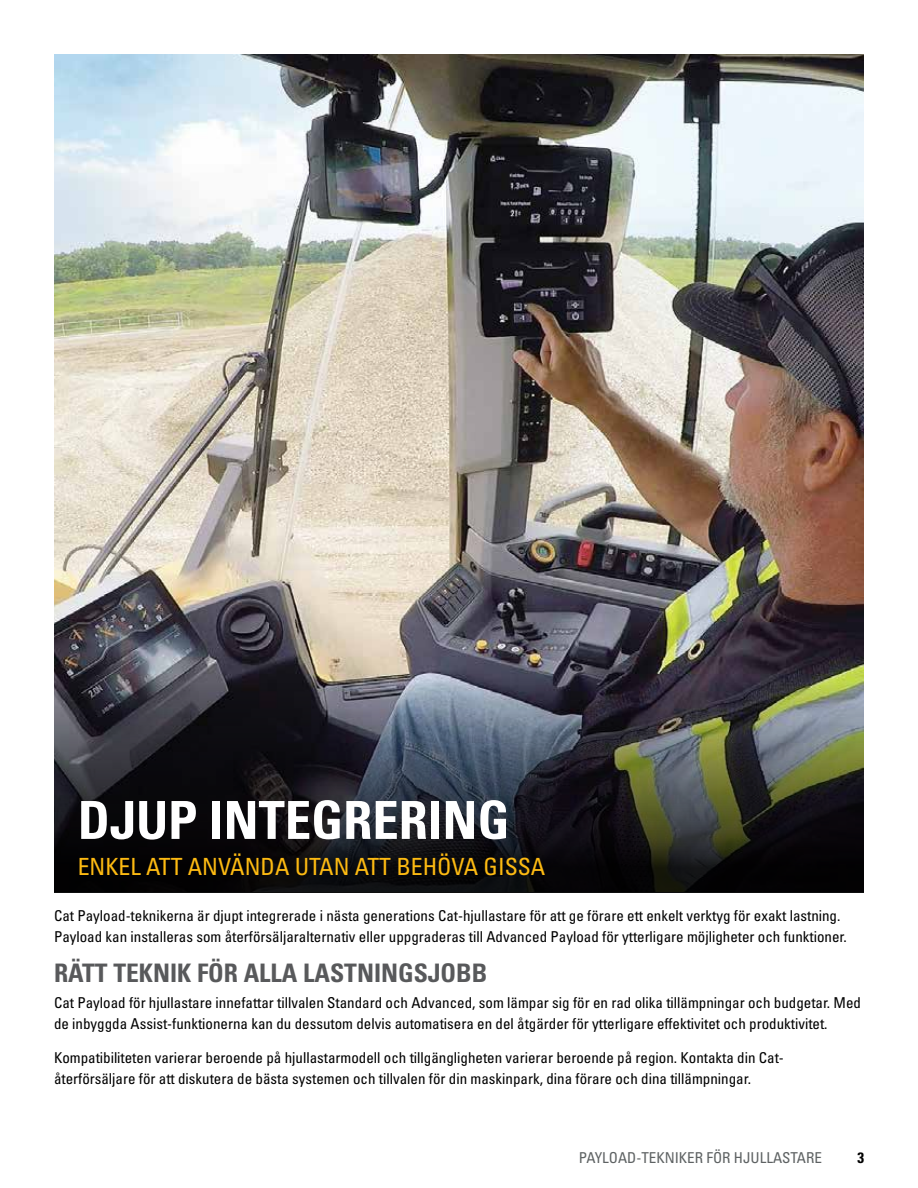
<style>
.page{position:relative;width:918px;height:1188px;background:#fff}
.page>*{position:absolute;margin:0;border:0;box-sizing:border-box;transform-origin:0 0}
.t1{font:52.5px "Univers LTCYR 67 Bold Cond";color:#fff}
.t2{font:25.5px "Univers LTCYR 67 Bold Cond";color:#58595b}
.t3{font:condensed 23.7px "Univers LTCYR 57";color:#fdba12}
.t4{font:condensed 15px/21px "Univers LTCYR 57";color:#000}
.t5{font:condensed 15px "Univers LTCYR 57";color:#5e6263}
.t6{font:15px "Univers LTCYR 67 Bold Cond";color:#000}
</style>
<div class="page">
<img style="left:54px;top:54px;width:810px;height:303px">
<img style="left:54px;top:357px;width:810px;height:535px">
<h1 class="t1" style="left:78px;top:788px;width:433px">DJUP INTEGRERING</h1>
<h3 class="t3" style="left:78px;top:851px;width:469px">ENKEL ATT ANVÄNDA UTAN ATT BEHÖVA GISSA</h3>
<p class="t4" style="left:54px;top:905px;width:794px">Cat Payload-teknikerna är djupt integrerade i nästa generations Cat-hjullastare för att ge förare ett enkelt verktyg för exakt lastning.<br>Payload kan installeras som återförsäljaralternativ eller uppgraderas till Advanced Payload för ytterligare möjligheter och funktioner.</p>
<h2 class="t2" style="left:54px;top:958px;width:435px">RÄTT TEKNIK FÖR ALLA LASTNINGSJOBB</h2>
<p class="t4" style="left:54px;top:992px;width:809px">Cat Payload för hjullastare innefattar tillvalen Standard och Advanced, som lämpar sig för en rad olika tillämpningar och budgetar. Med de inbyggda Assist-funktionerna kan du dessutom delvis automatisera en del åtgärder för ytterligare effektivitet och produktivitet.</p>
<p class="t4" style="left:54px;top:1047px;width:731px">Kompatibiliteten varierar beroende på hjullastarmodell och tillgängligheten varierar beroende på region. Kontakta din Cat&shy;återförsäljare för att diskutera de bästa systemen och tillvalen för din maskinpark, dina förare och dina tillämpningar.</p>
<p class="t5" style="left:579px;top:1148px;width:245px">PAYLOAD-TEKNIKER FÖR HJULLASTARE</p>
<p class="t6" style="left:857px;top:1148px;width:8px">3</p>
</div>
